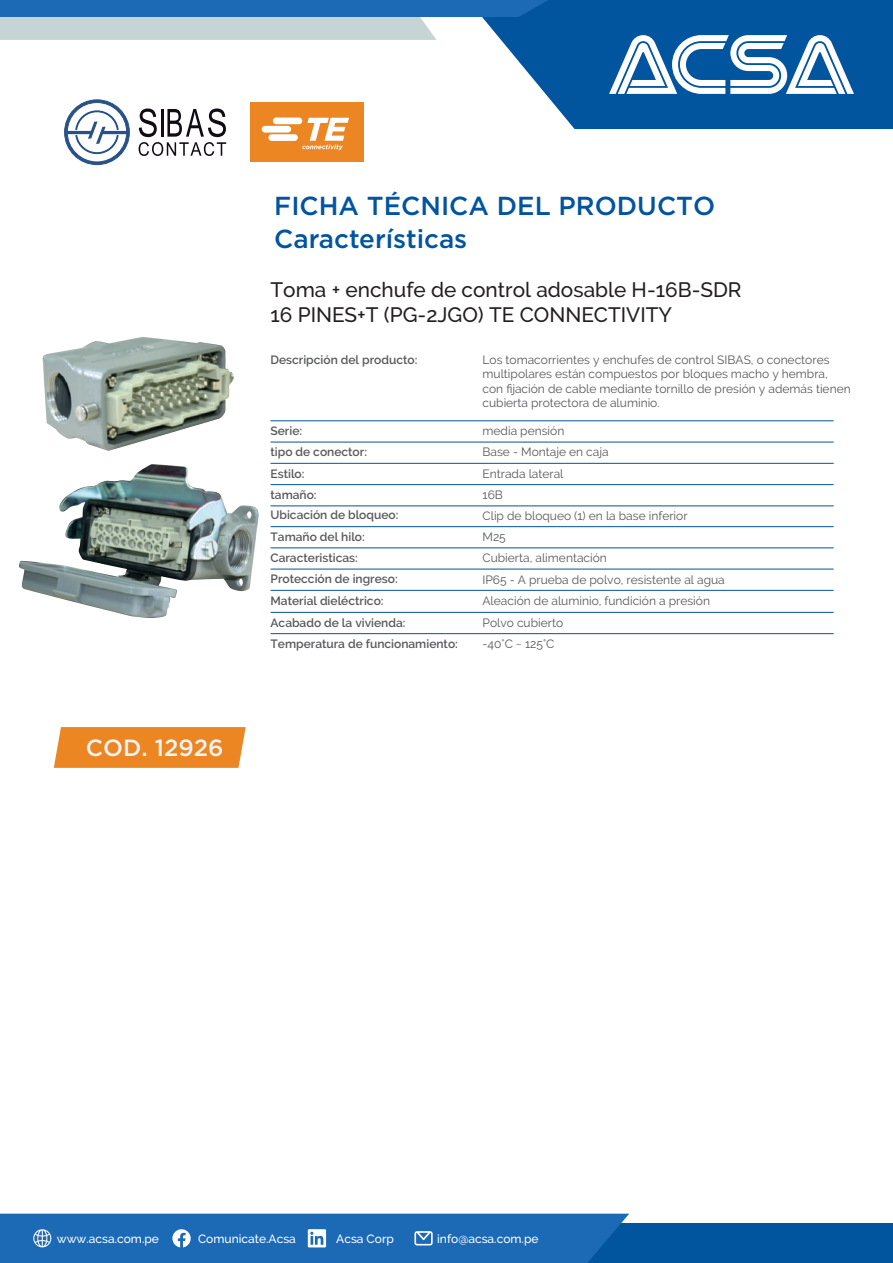
<style>
.page{position:relative;width:893px;height:1263px;background:#fff}
.page>*{position:absolute;margin:0;border:0;box-sizing:border-box;transform-origin:0 0}
.t1{font:500 26.1px "Gotham";color:#01549e}
.t2{font:500 23.4px "Gotham";color:#f2f3f4}
.t3{font:500 20.85px/24.9px "Raleway";color:#231f20}
.t4{font:12px/14.4px "Raleway";color:#57585a}
.t5{font:600 12px "Raleway";color:#57585a}
.t6{font:500 12px "Raleway";color:#fff}
</style>
<div class="page">
<svg style="left:54px;top:727px;width:192px;height:41px;background:#eb8b2b"></svg>
<svg style="left:501px;top:0;width:392px;height:129px;background:#1863a6"></svg>
<svg style="left:609px;top:35px;width:245px;height:59px"></svg>
<svg style="left:0;top:0;width:549px;height:40px;background:#75a1c7"></svg>
<hr style="left:271px;top:420px;width:563px;height:1px;background:#01549e">
<hr style="left:271px;top:442px;width:563px;height:1px;background:#01549e">
<hr style="left:271px;top:463px;width:563px;height:1px;background:#01549e">
<hr style="left:271px;top:484px;width:563px;height:1px;background:#01549e">
<hr style="left:271px;top:505px;width:563px;height:1px;background:#01549e">
<hr style="left:271px;top:526px;width:563px;height:1px;background:#01549e">
<hr style="left:271px;top:547px;width:563px;height:1px;background:#01549e">
<hr style="left:271px;top:569px;width:563px;height:1px;background:#01549e">
<hr style="left:271px;top:590px;width:563px;height:1px;background:#01549e">
<hr style="left:271px;top:612px;width:563px;height:1px;background:#01549e">
<hr style="left:271px;top:633px;width:563px;height:1px;background:#01549e">
<div style="left:315px;top:1223px;width:578px;height:40px;background:#01549e"></div>
<div style="left:0;top:1214px;width:629px;height:49px;background:#1c6ab5"></div>
<div style="left:251px;top:103px;width:113px;height:59px;background:#eb8622"></div>
<svg style="left:262px;top:118px;width:87px;height:32px"></svg>
<div style="left:65px;top:100px;width:64px;height:65px;background:#285189;border-radius:50%"></div>
<div style="left:65px;top:100px;width:64px;height:65px;border:1px solid #285189;border-radius:50%"></div>
<div style="left:67px;top:103px;width:60px;height:59px;background:#fff;border-radius:50%"></div>
<svg style="left:67px;top:111px;width:60px;height:43px"></svg>
<svg style="left:139px;top:108px;width:87px;height:48px"></svg>
<img style="left:42px;top:337px;width:192px;height:114px">
<img style="left:19px;top:464px;width:240px;height:154px">
<h1 class="t1" style="left:274px;top:189px;width:442px">FICHA TÉCNICA DEL PRODUCTO</h1>
<h1 class="t1" style="left:274px;top:222px;width:195px">Características</h1>
<h3 class="t3" style="left:271px;top:277px;width:473px">Toma + enchufe de control adosable H-16B-SDR<br>16 PINES+T (PG-2JGO) TE CONNECTIVITY</h3>
<p class="t5" style="left:271px;top:353px;width:148px">Descripción del producto:</p>
<p class="t4" style="left:483px;top:352px;width:370px">Los tomacorrientes y enchufes de control SIBAS, o conectores multipolares están compuestos por bloques macho y hembra, con fijación de cable mediante tornillo de presión y además tienen cubierta protectora de aluminio.</p>
<h2 class="t2" style="left:86px;top:732px;width:139px">COD. 12926</h2>
<p class="t5" style="left:271px;top:424px;width:33px">Serie:</p>
<p class="t4" style="left:483px;top:424px;width:83px">media pensión</p>
<p class="t5" style="left:271px;top:445px;width:98px">tipo de conector:</p>
<p class="t4" style="left:483px;top:445px;width:128px">Base - Montaje en caja</p>
<p class="t5" style="left:271px;top:467px;width:36px">Estilo:</p>
<p class="t4" style="left:483px;top:466px;width:83px">Entrada lateral</p>
<p class="t5" style="left:270px;top:488px;width:48px">tamaño:</p>
<p class="t4" style="left:483px;top:488px;width:22px">16B</p>
<p class="t5" style="left:271px;top:508px;width:129px">Ubicación de bloqueo:</p>
<p class="t4" style="left:483px;top:508px;width:207px">Clip de bloqueo (1) en la base inferior</p>
<p class="t5" style="left:271px;top:530px;width:96px">Tamaño del hilo:</p>
<p class="t4" style="left:483px;top:530px;width:25px">M25</p>
<p class="t5" style="left:271px;top:551px;width:89px">Caracteristicas:</p>
<p class="t4" style="left:483px;top:551px;width:126px">Cubierta, alimentación</p>
<p class="t5" style="left:271px;top:572px;width:129px">Protección de ingreso:</p>
<p class="t4" style="left:483px;top:572px;width:244px">IP65 - A prueba de polvo, resistente al agua</p>
<p class="t5" style="left:271px;top:594px;width:115px">Material dieléctrico:</p>
<p class="t4" style="left:483px;top:593px;width:229px">Aleación de aluminio, fundición a presión</p>
<p class="t5" style="left:271px;top:616px;width:137px">Acabado de la vivienda:</p>
<p class="t4" style="left:483px;top:615px;width:82px">Polvo cubierto</p>
<p class="t5" style="left:270px;top:637px;width:189px">Temperatura de funcionamiento:</p>
<p class="t4" style="left:483px;top:637px;width:73px">-40°C ~ 125°C</p>
<p class="t6" style="left:57px;top:1232px;width:104px">www.acsa.com.pe</p>
<p class="t6" style="left:198px;top:1232px;width:99px">Comunicate.Acsa</p>
<p class="t6" style="left:336px;top:1232px;width:59px">Acsa Corp</p>
<p class="t6" style="left:437px;top:1232px;width:103px">info@acsa.com.pe</p>
</div>
